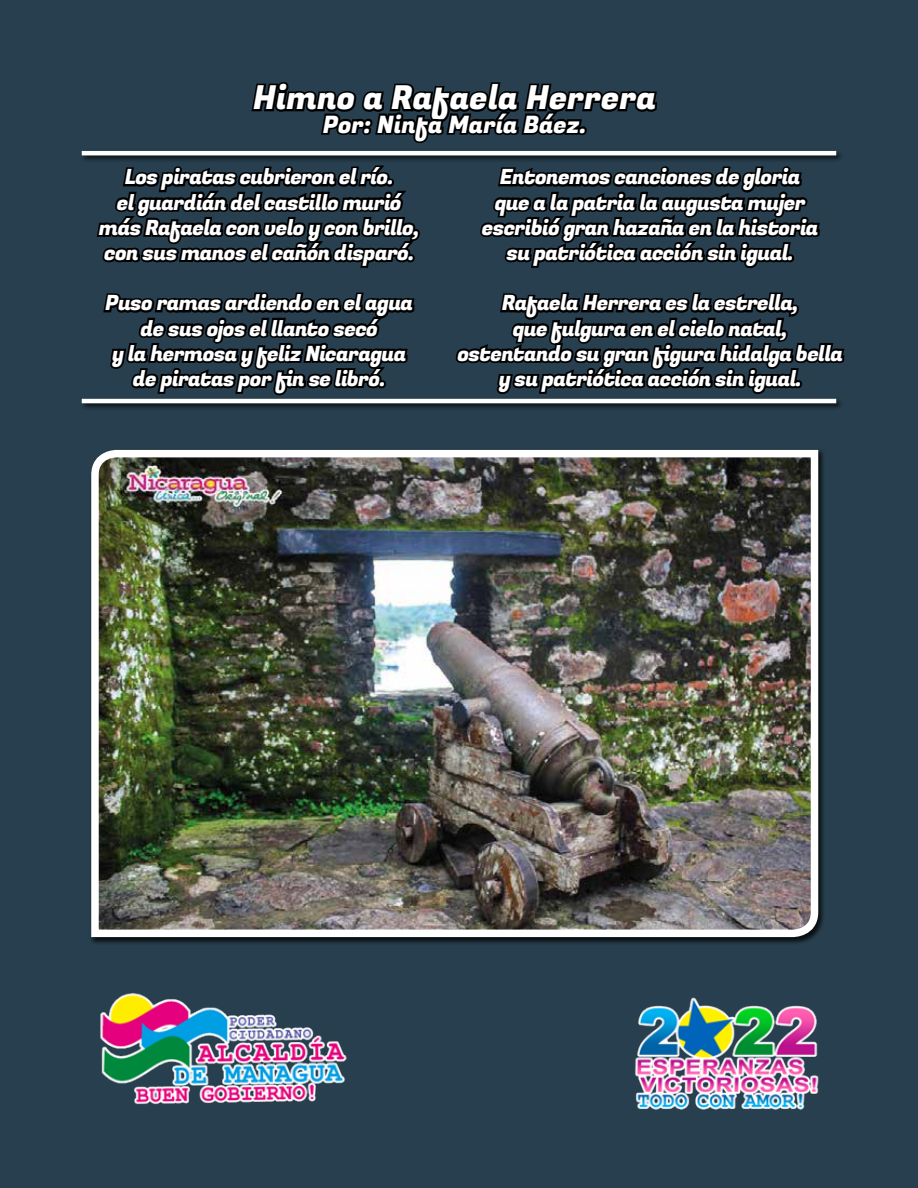
<style>
.page{position:relative;width:918px;height:1188px;background:#273f4e}
.page>*{position:absolute;margin:0;border:0;box-sizing:border-box;transform-origin:0 0}
.t1{font:33px "Fugaz One";color:#fff}
.t2{font:24px "Fugaz One";color:#fff}
.t3{font:21px/25.2px "Fugaz One";letter-spacing:-.03em;color:#fff;text-align:center}
</style>
<div class="page">
<img style="left:91px;top:449px;width:731px;height:492px">
<svg style="left:96px;top:82px;width:749px;height:314px"></svg>
<img style="left:634px;top:997px;width:185px;height:113px">
<img style="left:100px;top:993px;width:247px;height:112px">
<div style="left:80px;top:149px;width:764px;height:14px;background:#000;opacity:.75"></div>
<hr style="left:82px;top:151px;width:754px;height:4px;background:#fff">
<div style="left:80px;top:397px;width:764px;height:14px;background:#000;opacity:.75"></div>
<hr style="left:82px;top:399px;width:754px;height:4px;background:#fff">
<h1 class="t1" style="left:253px;top:75px;width:405px">Himno a Rafaela Herrera</h1>
<p class="t2" style="left:323px;top:108px;width:265px">Por: Ninfa María Báez.</p>
<p class="t3" style="left:99px;top:165px;width:322px">Los piratas cubrieron el río.<br>el guardián del castillo murió más Rafaela con velo y con brillo, con sus manos el cañón disparó.</p>
<p class="t3" style="left:105px;top:291px;width:310px">Puso ramas ardiendo en el agua de sus ojos el llanto secó<br>y la hermosa y feliz Nicaragua de piratas por fin se libró.</p>
<p class="t3" style="left:482px;top:165px;width:338px">Entonemos canciones de gloria que a la patria la augusta mujer escribió gran hazaña en la historia su patriótica acción sin igual.</p>
<p class="t3" style="left:457px;top:291px;width:387px">Rafaela Herrera es la estrella,<br>que fulgura en el cielo natal, ostentando su gran figura hidalga bella y su patriótica acción sin igual.</p>
</div>
